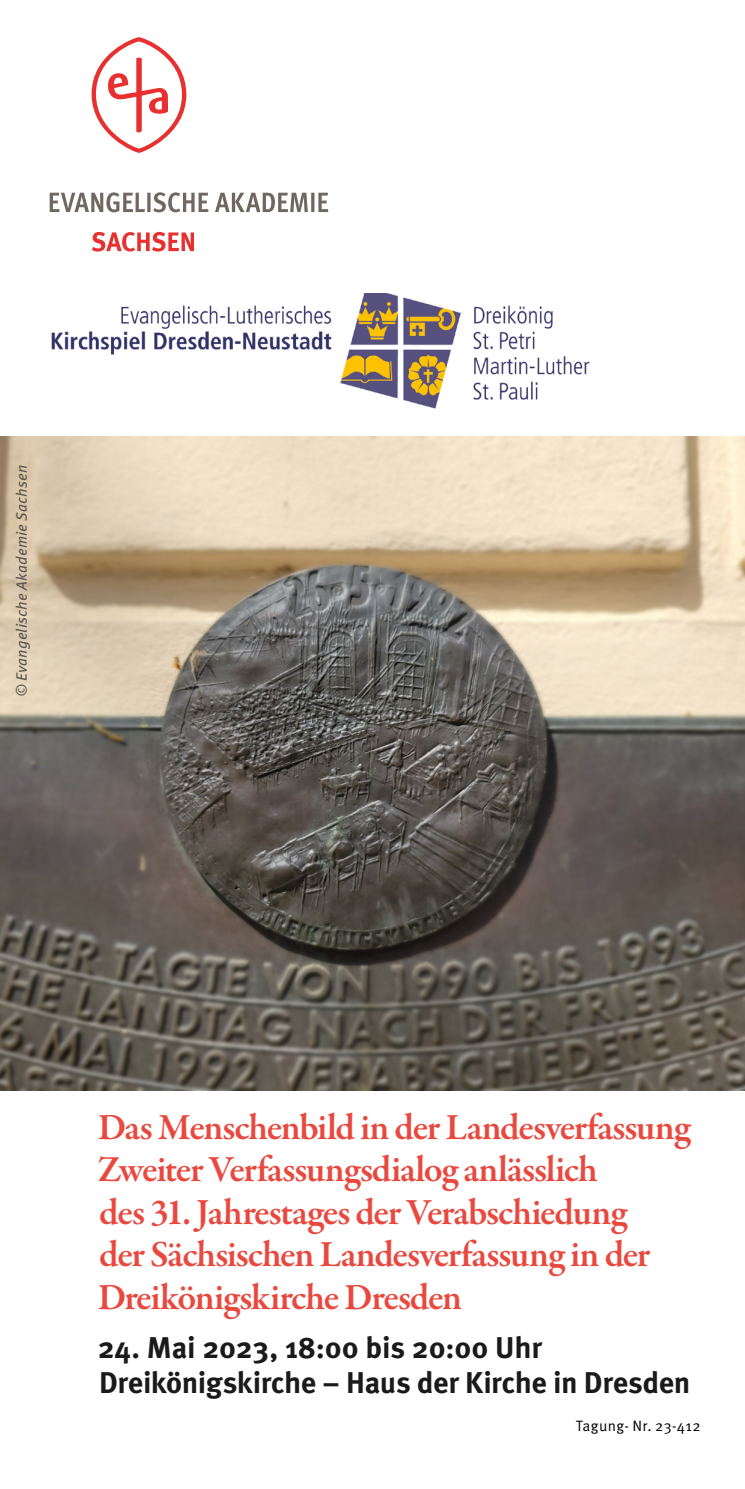
<style>
.page{position:relative;width:745px;height:1489px;background:#fff}
.page>*{position:absolute;margin:0;border:0;box-sizing:border-box;transform-origin:0 0}
.t1{font:600 37.5px/42.5px "Garamond Premr Pro";letter-spacing:-.03em;color:#e73429}
.t2{font:700 30px/35px "Meta OT";letter-spacing:-.01em;color:#000}
.t3{font:italic 15px "Meta OT";letter-spacing:.015em;color:#5b544e}
.t4{font:15px "Meta OT";letter-spacing:.02em;color:#000}
</style>
<div class="page">
<svg style="left:50px;top:192px;width:278px;height:20px"></svg>
<svg style="left:91px;top:37px;width:95px;height:116px"></svg>
<svg style="left:92px;top:232px;width:102px;height:19px"></svg>
<img style="left:51px;top:293px;width:539px;height:116px">
<img style="left:0;top:436px;width:744px;height:654px">
<p class="t3" style="left:12px;top:697px;width:234px;rotate:-90deg">© Evangelische Akademie Sachsen</p>
<p class="t1" style="left:97px;top:1106px;width:595px">Das Menschenbild in der Landesverfassung Zweiter Verfassungsdialog anlässlich<br>des 31. Jahrestages der Verabschiedung<br>der Sächsischen Landesverfassung in der Dreikönigskirche Dresden</p>
<p class="t2" style="left:97px;top:1330px;width:594px">24. Mai 2023, 18:00 bis 20:00 Uhr<br>Dreikönigskirche – Haus der Kirche in Dresden</p>
<p class="t4" style="left:575px;top:1416px;width:126px">Tagung- Nr. 23-412</p>
</div>
